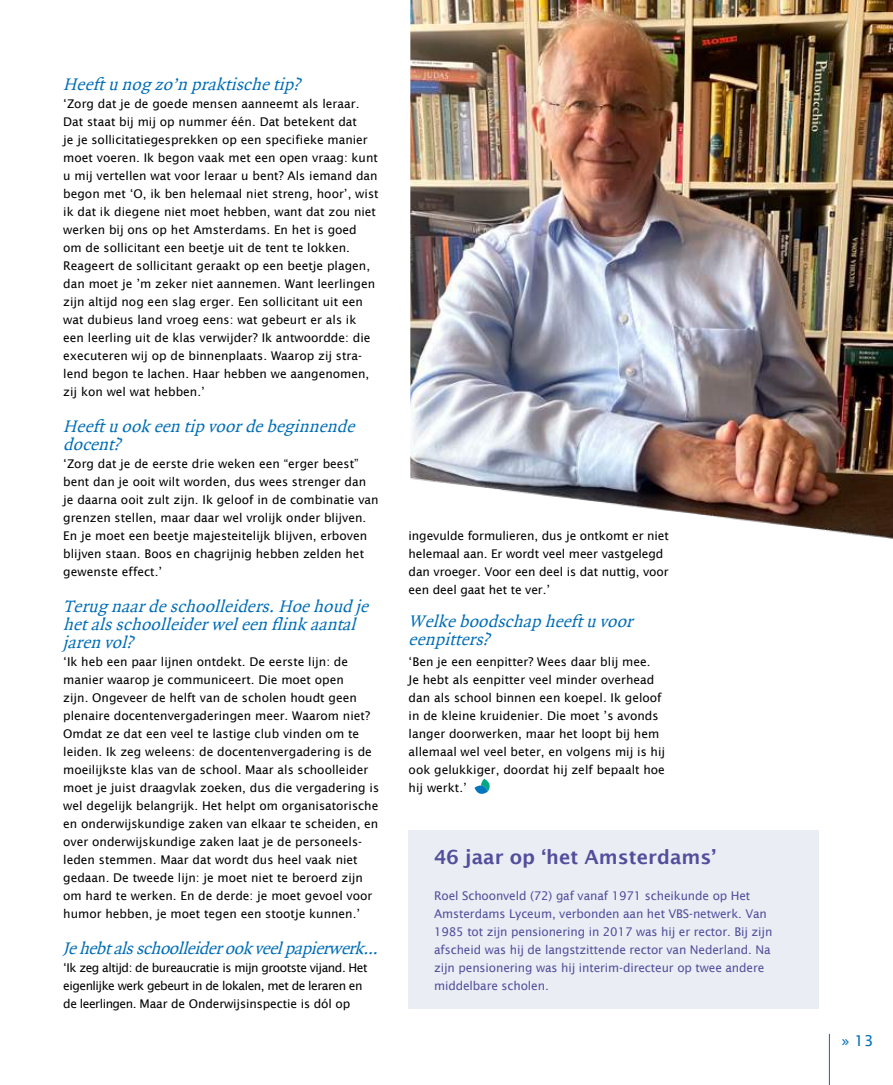
<style>
.page{position:relative;width:893px;height:1085px;background:#fff}
.page>*{position:absolute;margin:0;border:0;box-sizing:border-box;transform-origin:0 0}
.t1{font:600 19.5px "Lucida Sans";color:#524e9c}
.t2{font:italic 18px/18px "Quadraat";letter-spacing:.01em;color:#006eb7}
.t3{font:15px "Lucida Sans";color:#006eb7}
.t4{font:12px/18px "Lucida Sans";color:#000}
.t5{font:12px/18px "Lucida Sans";letter-spacing:-.01em;color:#524e9c}
.t6{font:12px/18px "Lucida Sans";letter-spacing:-.04em;color:#000}
</style>
<div class="page">
<hr style="left:829px;top:1033px;width:1px;height:51px;background:#006eb7">
<svg style="left:475px;top:778px;width:15px;height:15px"></svg>
<div style="left:409px;top:829px;width:410px;height:179px;background:#eaeef4"></div>
<img style="left:410px;top:0;width:483px;height:539px">
<h2 class="t2" style="left:63px;top:76px;width:243px">Heeftu nog zo’n praktischetip?</h2>
<p class="t4" style="left:63px;top:94px;width:317px">‘Zorg dat je de goede mensen aanneemt als leraar.<br>Dat staat bij mij op nummer één. Dat betekent dat<br>je je sollicitatiegesprekken op een specifieke manier moet voeren. Ik begon vaak met een open vraag: kunt u mij vertellen wat voor leraar u bent? Als iemand dan begon met ‘O, ik ben helemaal niet streng, hoor’, wist ik dat ik diegene niet moet hebben, want dat zou niet werken bij ons op het Amsterdams. En het is goed<br>om de sollicitant een beetje uit de tent te lokken.<br>Reageert de sollicitant geraakt op een beetje plagen, dan moet je ’m zeker niet aannemen. Want leerlingen zijn altijd nog een slag erger. Een sollicitant uit een wat dubieus land vroeg eens: wat gebeurt er als ik een leerling uit de klas verwijder? Ik antwoordde: die executeren wij op de binnenplaats. Waarop zij stra&shy;lend begon te lachen. Haar hebben we aangenomen, zij kon wel wat hebben.’</p>
<h2 class="t2" style="left:63px;top:418px;width:297px">Heeftu ook een tip voordebeginnende docent?</h2>
<p class="t4" style="left:63px;top:454px;width:317px">‘Zorg dat je de eerste drie weken een “erger beest” bent dan je ooit wilt worden, dus wees strenger dan je daarna ooit zult zijn. Ik geloof in de combinatie van grenzen stellen, maar daar wel vrolijk onder blijven.<br>En je moet een beetje majesteitelijk blijven, erboven blijven staan. Boos en chagrijnig hebben zelden het gewenste effect.’</p>
<h2 class="t2" style="left:63px;top:598px;width:311px">Terug naardeschoolleiders.Hoehoud je hetalsschoolleiderweleen flink aantal jaren vol?</h2>
<p class="t4" style="left:63px;top:652px;width:317px">‘Ik heb een paar lijnen ontdekt. De eerste lijn: de manier waarop je communiceert. Die moet open<br>zijn. Ongeveer de helft van de scholen houdt geen plenaire docentenvergaderingen meer. Waarom niet?<br>Omdat ze dat een veel te lastige club vinden om te leiden. Ik zeg weleens: de docentenvergadering is de moeilijkste klas van de school. Maar als schoolleider moet je juist draagvlak zoeken, dus die vergadering is wel degelijk belangrijk. Het helpt om organisatorische en onderwijskundige zaken van elkaar te scheiden, en over onderwijskundige zaken laat je de personeels&shy;leden stemmen. Maar dat wordt dus heel vaak niet gedaan. De tweede lijn: je moet niet te beroerd zijn om hard te werken. En de derde: je moet gevoel voor humor hebben, je moet tegen een stootje kunnen.’</p>
<h2 class="t2" style="left:63px;top:940px;width:321px">Jehebtalsschoolleiderookveelpapierwerk...</h2>
<p class="t6" style="left:63px;top:958px;width:306px">‘Ik zeg altijd: de bureaucratie is mijn grootste vijand. Het eigenlijke werk gebeurt in de lokalen, met de leraren en de leerlingen. Maar de Onderwijsinspectie is dól op</p>
<p class="t4" style="left:409px;top:526px;width:262px">ingevulde formulieren, dus je ontkomt er niet helemaal aan. Er wordt veel meer vastgelegd dan vroeger. Voor een deel is dat nuttig, voor een deel gaat het te ver.’</p>
<h2 class="t2" style="left:409px;top:613px;width:230px">Welkeboodschap heeftu voor eenpitters?</h2>
<p class="t4" style="left:409px;top:652px;width:258px">‘Ben je een eenpitter? Wees daar blij mee.<br>Je hebt als eenpitter veel minder overhead dan als school binnen een koepel. Ik geloof in de kleine kruidenier. Die moet ’s avonds langer doorwerken, maar het loopt bij hem allemaal wel veel beter, en volgens mij is hij ook gelukkiger, doordat hij zelf bepaalt hoe hij werkt.’</p>
<h1 class="t1" style="left:434px;top:846px;width:284px">46 jaar op ‘het Amsterdams’</h1>
<p class="t5" style="left:434px;top:886px;width:340px">Roel Schoonveld (72) gaf vanaf 1971 scheikunde op Het Amsterdams Lyceum, verbonden aan het VBS-netwerk. Van 1985 tot zijn pensionering in 2017 was hij er rector. Bij zijn afscheid was hij de langstzittende rector van Nederland. Na zijn pensionering was hij interim-directeur op twee andere middelbare scholen.</p>
<p class="t3" style="left:842px;top:1031px;width:33px">» 13</p>
</div>
